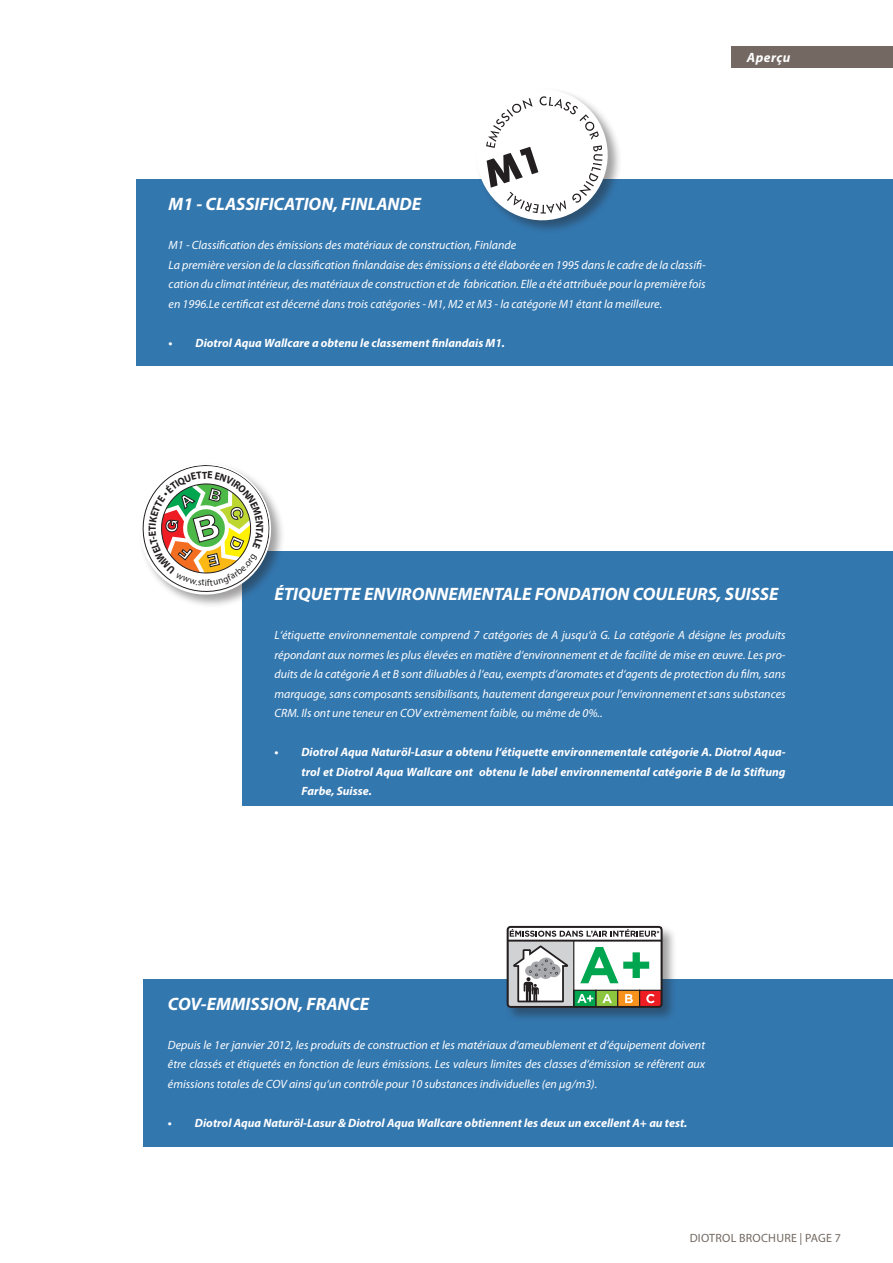
<style>
.page{position:relative;width:893px;height:1263px;background:#fff}
.page>*{position:absolute;margin:0;border:0;box-sizing:border-box;transform-origin:0 0}
.Zwischentitel{font:italic 700 18px "Myriad Pro";color:#fff}
.t1{font:italic 700 13.5px "Myriad Pro";letter-spacing:.03em;color:#fff}
.Absatzformat_Lauftex{font:italic 12px/19.5px "Myriad Pro";color:#fff;text-align:justify}
.t2{font:italic 700 12px/19.5px "Myriad Pro";color:#fff;text-align:justify}
.t3{font:12px "Myriad Pro";letter-spacing:.02em;color:#736962}
.t4{font:9.6px "Myriad Pro";color:#231f20;scale:.96 1}
</style>
<div class="page">
<div style="left:731px;top:47px;width:162px;height:21px;background:#736962"></div>
<div style="left:137px;top:179px;width:756px;height:187px;background:#3377af"></div>
<div style="left:475px;top:88px;width:147px;height:147px;background:#231f20;opacity:.43"></div>
<svg style="left:475px;top:88px;width:140px;height:139px"></svg>
<div style="left:242px;top:551px;width:651px;height:254px;background:#3377af"></div>
<div style="left:139px;top:462px;width:146px;height:147px;background:#231f20;opacity:.43"></div>
<div style="left:144px;top:979px;width:749px;height:167px;background:#3377af"></div>
<div style="left:505px;top:924px;width:172px;height:98px;background:#231f20;opacity:.43"></div>
<svg style="left:507px;top:926px;width:155px;height:82px"></svg>
<svg style="left:139px;top:462px;width:138px;height:139px"></svg>
<p class="t1" style="left:747px;top:49px;width:45px">Aperçu</p>
<p class="Zwischentitel" style="left:169px;top:192px;width:254px">M1 - CLASSIFICATION, FINLANDE</p>
<p class="Absatzformat_Lauftex" style="left:169px;top:235px;width:349px">M1 - Classification des émissions des matériaux de construction, Finlande</p>
<p class="Absatzformat_Lauftex" style="left:169px;top:255px;width:539px">La première version de la classification finlandaise des émissions a été élaborée en 1995 dans le cadre de la classifi&shy;cation du climat intérieur, des matériaux de construction et de fabrication. Elle a été attribuée pour la première fois en 1996.Le certificat est décerné dans trois catégories - M1, M2 et M3 - la catégorie M1 étant la meilleure.</p>
<p class="t2" style="left:169px;top:332px;width:338px">• Diotrol Aqua Wallcare a obtenu le classement finlandais M1.</p>
<p class="t4" style="left:205px;top:576px;width:4px">i</p>
<p class="Zwischentitel" style="left:274px;top:582px;width:505px">ÉTIQUETTE ENVIRONNEMENTALE FONDATION COULEURS, SUISSE</p>
<p class="Absatzformat_Lauftex" style="left:274px;top:625px;width:513px">L‘étiquette environnementale comprend 7 catégories de A jusqu‘à G. La catégorie A désigne les produits répondant aux normes les plus élevées en matière d‘environnement et de facilité de mise en œuvre. Les pro&shy;duits de la catégorie A et B sont diluables à l‘eau, exempts d‘aromates et d‘agents de protection du film, sans marquage, sans composants sensibilisants, hautement dangereux pour l‘environnement et sans substances CRM. Ils ont une teneur en COV extrèmement faible, ou même de 0%..</p>
<p class="t2" style="left:301px;top:742px;width:486px;text-indent:-27px">• Diotrol Aqua Naturöl-Lasur a obtenu l‘étiquette environnementale catégorie A. Diotrol Aqua&shy;trol et Diotrol Aqua Wallcare ont obtenu le label environnemental catégorie B de la Stiftung Farbe, Suisse.</p>
<p class="Zwischentitel" style="left:168px;top:992px;width:203px">COV-EMMISSION, FRANCE</p>
<p class="Absatzformat_Lauftex" style="left:168px;top:1035px;width:539px">Depuis le 1er janvier 2012, les produits de construction et les matériaux d‘ameublement et d‘équipement doivent être classés et étiquetés en fonction de leurs émissions. Les valeurs limites des classes d‘émission se réfèrent aux émissions totales de COV ainsi qu‘un contrôle pour 10 substances individuelles (en μg/m3).</p>
<p class="t2" style="left:168px;top:1112px;width:521px">• Diotrol Aqua Naturöl-Lasur &amp; Diotrol Aqua Wallcare obtiennent les deux un excellent A+ au test.</p>
<p class="t3" style="left:690px;top:1230px;width:153px">DIOTROL BROCHURE | PAGE 7</p>
</div>
